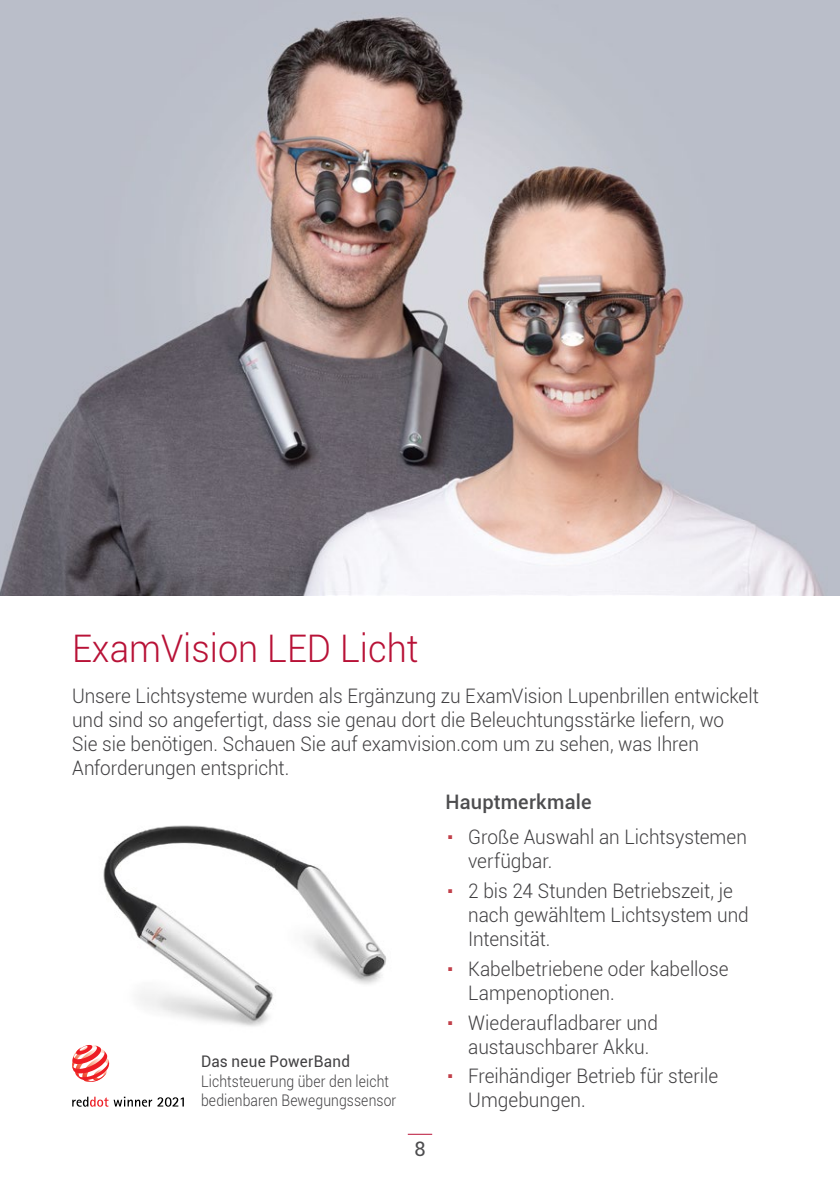
<style>
.page{position:relative;width:840px;height:1191px;background:#fff}
.page>*{position:absolute;margin:0;border:0;box-sizing:border-box;transform-origin:0 0}
.t1{font:300 38px "Roboto";color:#b81237;scale:.95 1}
.t2{font:300 20px/24px "Roboto";color:#414042;scale:.95 1}
.t3{font:500 20px "Roboto";letter-spacing:.005em;color:#4d4d4f}
.t4{font:20px "Roboto";color:#4d4d4f}
.t5{font:300 16px/19.2px "Roboto";letter-spacing:.01em;color:#414042;scale:.87 1}
.t6{font:16px "Roboto";letter-spacing:.02em;color:#414042;scale:.95 1}
</style>
<div class="page">
<svg style="left:407px;top:1134px;width:25px;height:1px"></svg>
<img style="left:103px;top:825px;width:284px;height:202px">
<img style="left:0;top:0;width:839px;height:595px">
<svg style="left:72px;top:1096px;width:112px;height:10px"></svg>
<svg style="left:72px;top:1045px;width:37px;height:37px"></svg>
<h1 class="t1" style="left:72px;top:622px;width:366px">ExamVision LED Licht</h1>
<p class="t2" style="left:72px;top:683px;width:724px">Unsere Lichtsysteme wurden als Ergänzung zu ExamVision Lupenbrillen entwickelt und sind so angefertigt, dass sie genau dort die Beleuchtungsstärke liefern, wo<br>Sie sie benötigen. Schauen Sie auf examvision.com um zu sehen, was Ihren Anforderungen entspricht.</p>
<p class="t6" style="left:201px;top:1050px;width:158px">Das neue PowerBand</p>
<p class="t5" style="left:201px;top:1070px;width:226px">Lichtsteuerung über den leicht bedienbaren Bewegungssensor</p>
<p class="t4" style="left:414px;top:1135px;width:13px">8</p>
<p class="t3" style="left:445px;top:788px;width:147px">Hauptmerkmale</p>
<p class="t2" style="left:468px;top:824px;width:295px;text-indent:-23px"><sup>.</sup> Große Auswahl an Lichtsystemen verfügbar.</p>
<p class="t2" style="left:468px;top:878px;width:297px;text-indent:-23px"><sup>.</sup> 2 bis 24 Stunden Betriebszeit, je nach gewähltem Lichtsystem und<br>Intensität.</p>
<p class="t2" style="left:468px;top:956px;width:275px;text-indent:-23px"><sup>.</sup> Kabelbetriebene oder kabellose<br>Lampenoptionen.</p>
<p class="t2" style="left:468px;top:1009px;width:201px;text-indent:-23px"><sup>.</sup> Wiederaufladbarer und austauschbarer Akku.</p>
<p class="t2" style="left:468px;top:1063px;width:264px;text-indent:-23px"><sup>.</sup> Freihändiger Betrieb für sterile<br>Umgebungen.</p>
</div>
